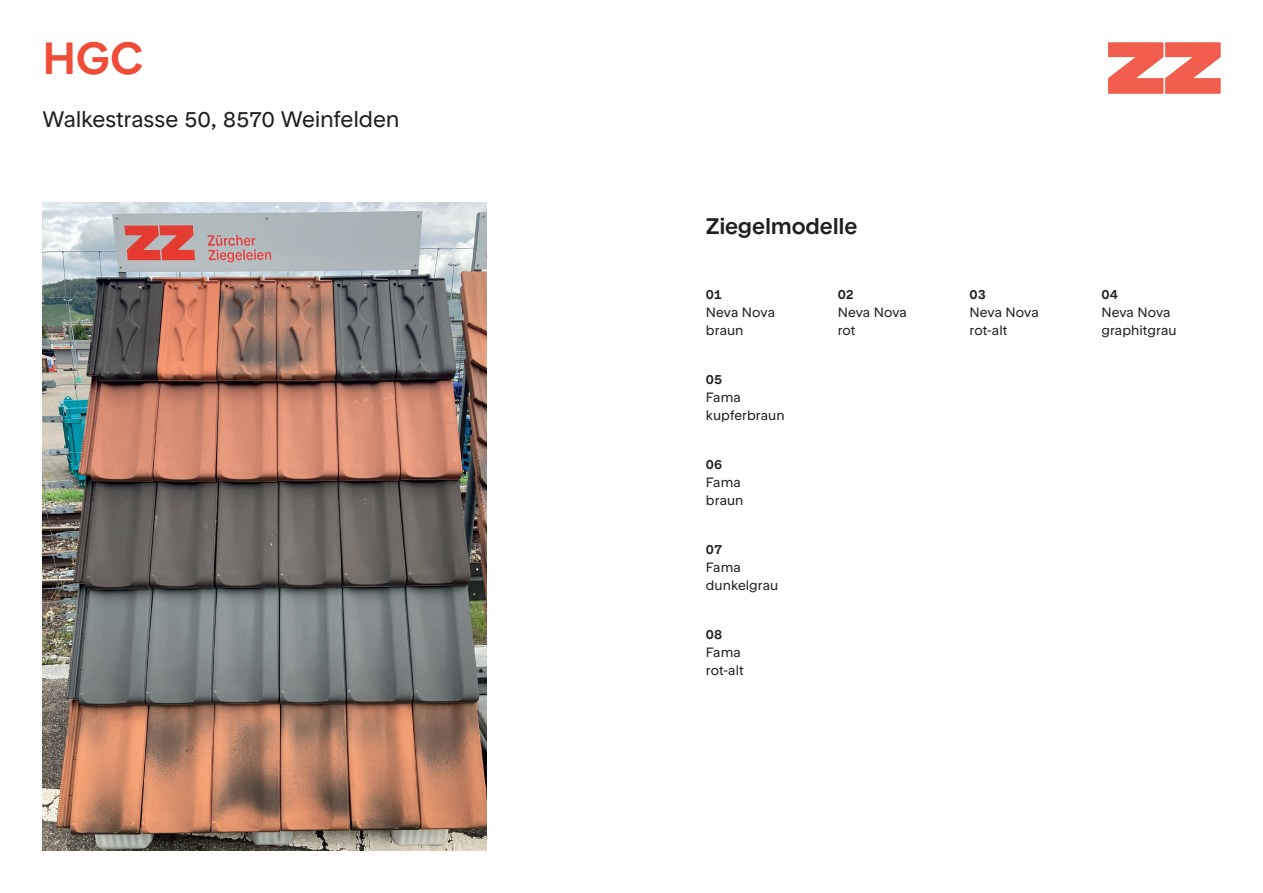
<style>
.page{position:relative;width:1263px;height:893px;background:#fff}
.page>*{position:absolute;margin:0;border:0;box-sizing:border-box;transform-origin:0 0}
.t1{font:500 45px "ZZ Rondelle";color:#ef4d37}
.t2{font:22.5px "ZZ Rondelle";letter-spacing:-.015em;color:#231f20}
.t3{font:500 22.5px "ZZ Rondelle";letter-spacing:-.005em;color:#231f20}
.t4{font:13.5px/18px "ZZ Rondelle";color:#231f20}
.t5{font:500 13.5px "ZZ Rondelle";letter-spacing:.005em;color:#231f20}
</style>
<div class="page">
<svg style="left:1108px;top:43px;width:112px;height:51px"></svg>
<img style="left:43px;top:203px;width:443px;height:647px">
<h1 class="t1" style="left:43px;top:31px;width:103px">HGC</h1>
<h2 class="t2" style="left:43px;top:106px;width:358px">Walkestrasse 50, 8570 Weinfelden</h2>
<h2 class="t3" style="left:706px;top:213px;width:153px">Ziegelmodelle</h2>
<p class="t5" style="left:706px;top:286px;width:18px">01</p>
<p class="t4" style="left:706px;top:303px;width:71px">Neva Nova braun</p>
<p class="t5" style="left:706px;top:371px;width:18px">05</p>
<p class="t4" style="left:706px;top:388px;width:80px">Fama kupferbraun</p>
<p class="t5" style="left:706px;top:456px;width:18px">06</p>
<p class="t4" style="left:706px;top:473px;width:39px">Fama braun</p>
<p class="t5" style="left:706px;top:541px;width:18px">07</p>
<p class="t4" style="left:706px;top:558px;width:74px">Fama dunkelgrau</p>
<p class="t5" style="left:706px;top:626px;width:18px">08</p>
<p class="t4" style="left:706px;top:643px;width:39px">Fama rot-alt</p>
<p class="t5" style="left:838px;top:286px;width:18px">02</p>
<p class="t4" style="left:838px;top:303px;width:71px">Neva Nova rot</p>
<p class="t5" style="left:969px;top:286px;width:18px">03</p>
<p class="t4" style="left:969px;top:303px;width:71px">Neva Nova rot-alt</p>
<p class="t5" style="left:1101px;top:286px;width:18px">04</p>
<p class="t4" style="left:1101px;top:303px;width:77px">Neva Nova graphitgrau</p>
</div>
